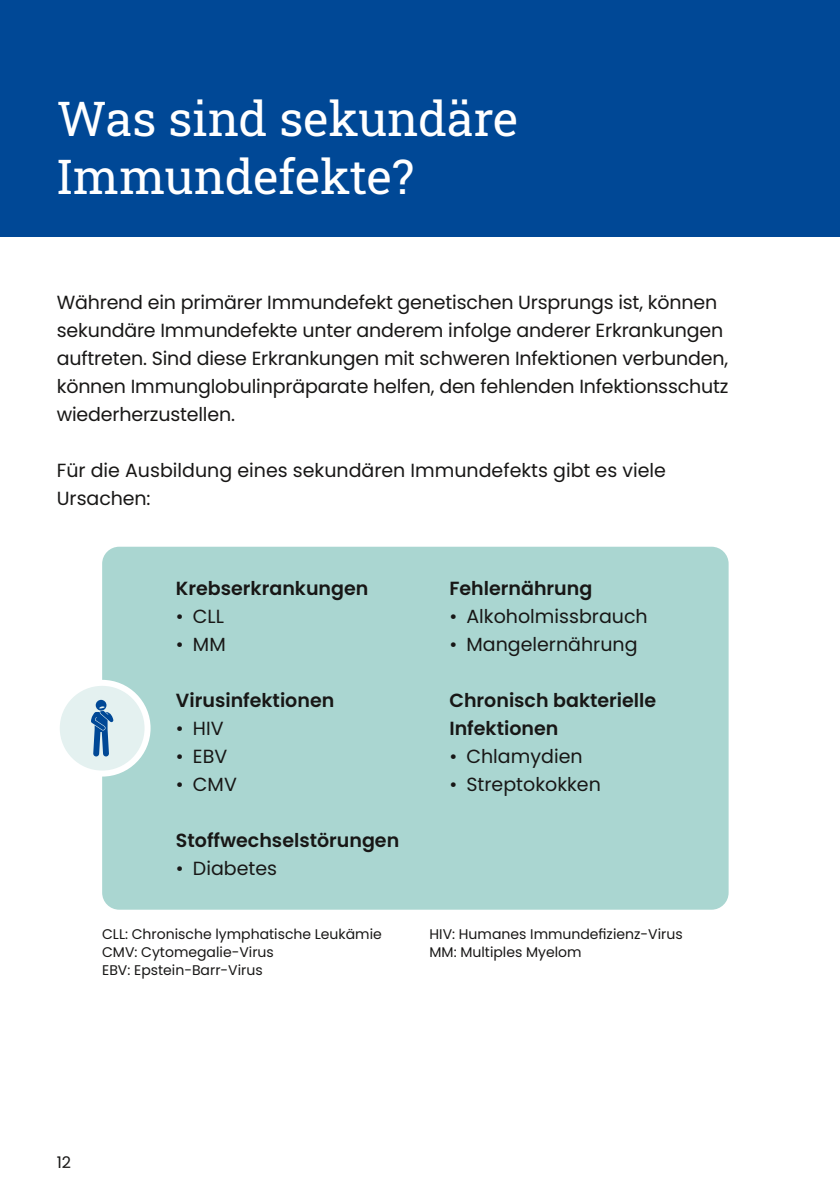
<style>
.page{position:relative;width:840px;height:1191px;background:#fff}
.page>*{position:absolute;margin:0;border:0;box-sizing:border-box;transform-origin:0 0}
.t1{font:48px/58px "Roboto Slab";color:#fff}
.t2{font:19px/28px "Poppins";letter-spacing:-.01em;color:#181716}
.t3{font:600 19px/28px "Poppins";color:#181716}
.t4{font:16px "Poppins";color:#181716}
.t5{font:14px/18px "Poppins";color:#181716}
</style>
<div class="page">
<div style="left:0;top:0;width:839px;height:236px;background:#004896"></div>
<div style="left:102px;top:547px;width:626px;height:362px;background:#aad6d1;border-radius:17px"></div>
<div style="left:57px;top:683px;width:90px;height:90px;background:#e4f1f0;border-radius:50%"></div>
<svg style="left:91px;top:700px;width:22px;height:56px"></svg>
<div style="left:54px;top:680px;width:96px;height:96px;border:6px solid #fff;border-radius:50%"></div>
<h1 class="t1" style="left:57px;top:88px;width:462px">Was sind sekundäre<br>Immundefekte?</h1>
<p class="t2" style="left:57px;top:288px;width:673px">Während ein primärer Immundefekt genetischen Ursprungs ist, können sekundäre Immundefekte unter anderem infolge anderer Erkrankungen auftreten. Sind diese Erkrankungen mit schweren Infektionen verbunden, können Immunglobulinpräparate helfen, den fehlenden Infektionsschutz wiederherzustellen.</p>
<p class="t2" style="left:57px;top:456px;width:610px">Für die Ausbildung eines sekundären Immundefekts gibt es viele<br>Ursachen:</p>
<p class="t3" style="left:176px;top:574px;width:194px">Krebserkrankungen</p>
<p class="t2" style="left:176px;top:602px;width:50px">• CLL</p>
<p class="t2" style="left:176px;top:630px;width:51px">• MM</p>
<p class="t3" style="left:176px;top:686px;width:160px">Virusinfektionen</p>
<p class="t2" style="left:176px;top:714px;width:49px">• HIV</p>
<p class="t2" style="left:176px;top:742px;width:53px">• EBV</p>
<p class="t2" style="left:176px;top:770px;width:62px">• CMV</p>
<p class="t3" style="left:176px;top:826px;width:225px">Stoffwechselstörungen</p>
<p class="t2" style="left:176px;top:854px;width:103px">• Diabetes</p>
<p class="t3" style="left:449px;top:574px;width:144px">Fehlernährung</p>
<p class="t2" style="left:449px;top:602px;width:200px">• Alkoholmissbrauch</p>
<p class="t2" style="left:449px;top:630px;width:189px">• Mangelernährung</p>
<p class="t3" style="left:449px;top:686px;width:208px">Chronisch bakterielle<br>Infektionen</p>
<p class="t2" style="left:449px;top:742px;width:135px">• Chlamydien</p>
<p class="t2" style="left:449px;top:770px;width:153px">• Streptokokken</p>
<p class="t5" style="left:102px;top:924px;width:281px">CLL: Chronische lymphatische Leukämie<br>CMV: Cytomegalie-Virus<br>EBV: Epstein-Barr-Virus</p>
<p class="t5" style="left:429px;top:924px;width:254px">HIV: Humanes Immundefizienz-Virus<br>MM: Multiples Myelom</p>
<p class="t4" style="left:57px;top:1153px;width:16px">12</p>
</div>
